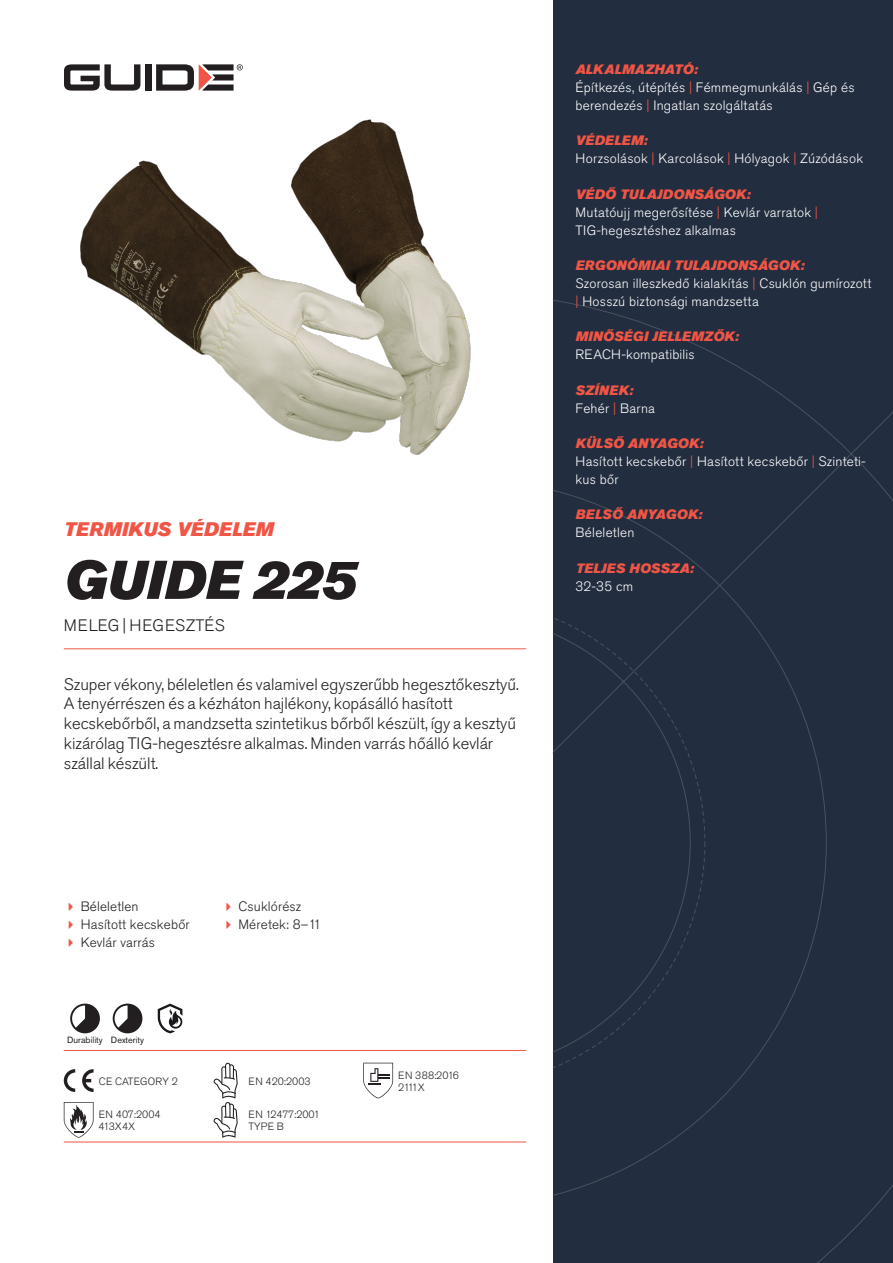
<style>
.page{position:relative;width:893px;height:1263px;background:#fff}
.page>*{position:absolute;margin:0;border:0;box-sizing:border-box;transform-origin:0 0}
.Rubrik{font:italic 54px "Akzidenz Grotesk Pro Super";color:#231f20}
.Överrubrik{font:italic 19.5px "Akzidenz Grotesk Pro Super";letter-spacing:.005em;color:#f05545}
.Ingress{font:300 16.5px/19.8px "Akzidenz Grotesk Pro";color:#231f20}
.Product_-_AltSegment{font:300 16.5px "Akzidenz Grotesk Pro";letter-spacing:.01em;color:#231f20}
.Produkt_-_Brödtext{font:300 13.5px/18px "Akzidenz Grotesk Pro";letter-spacing:.02em;color:#fff}
.Produkt_-_Namn{font:italic 13.5px "Akzidenz Grotesk Pro Super";letter-spacing:.015em;color:#f05545}
.t1{font:300 13.5px "Akzidenz Grotesk Pro";letter-spacing:.01em;color:#231f20}
.t2{font:300 10.5px "Akzidenz Grotesk Pro";color:#231f20}
.t3{font:300 10.5px "Akzidenz Grotesk Pro";letter-spacing:-.02em;color:#231f20}
.Produkt_-_Egenskaper{font:9px "Akzidenz Grotesk Pro";color:#231f20}
.s1{color:#f05545}
</style>
<div class="page">
<div style="left:145px;top:64px;width:7px;height:27px;background:#231f20"></div>
<svg style="left:156px;top:64px;width:87px;height:27px"></svg>
<svg style="left:64px;top:64px;width:76px;height:27px"></svg>
<div style="left:553px;top:0;width:340px;height:1263px;background:#222d3f"></div>
<svg style="left:553px;top:300px;width:340px;height:963px"></svg>
<hr style="left:64px;top:1050px;width:462px;height:1px;background:#f05545">
<hr style="left:64px;top:1142px;width:462px;height:1px;background:#f05545">
<svg style="left:70px;top:1003px;width:30px;height:30px"></svg>
<svg style="left:113px;top:1003px;width:29px;height:30px"></svg>
<svg style="left:158px;top:1003px;width:24px;height:30px"></svg>
<svg style="left:64px;top:1069px;width:11px;height:23px"></svg>
<svg style="left:82px;top:1069px;width:12px;height:23px"></svg>
<svg style="left:363px;top:1063px;width:30px;height:35px"></svg>
<svg style="left:64px;top:1102px;width:30px;height:36px"></svg>
<svg style="left:214px;top:1063px;width:24px;height:75px"></svg>
<img style="left:80px;top:119px;width:391px;height:336px">
<hr style="left:64px;top:648px;width:462px;height:1px;background:#f05545">
<p class="Överrubrik" style="left:64px;top:517px;width:211px">TERMIKUS VÉDELEM</p>
<p class="Rubrik" style="left:64px;top:545px;width:294px">GUIDE 225</p>
<p class="Product_-_AltSegment" style="left:64px;top:615px;width:162px">MELEG | HEGESZTÉS</p>
<p class="Ingress" style="left:64px;top:674px;width:456px">Szuper vékony, béleletlen és valamivel egyszerűbb hegesztőkesztyű.<br>A tenyérrészen és a kézháton hajlékony, kopásálló hasított kecskebőrből, a mandzsetta szintetikus bőrből készült, így a kesztyű kizárólag TIG-hegesztésre alkalmas. Minden varrás hőálló kevlár szállal készült.</p>
<p class="t1" style="left:81px;top:898px;width:59px">Béleletlen</p>
<p class="t1" style="left:81px;top:916px;width:111px">Hasított kecskebőr</p>
<p class="t1" style="left:81px;top:934px;width:76px">Kevlár varrás</p>
<p class="t1" style="left:238px;top:898px;width:64px">Csuklórész</p>
<p class="t1" style="left:238px;top:916px;width:84px">Méretek: 8–11</p>
<p class="Produkt_-_Egenskaper" style="left:67px;top:1034px;width:37px">Durability</p>
<p class="Produkt_-_Egenskaper" style="left:111px;top:1034px;width:35px">Dexterity</p>
<p class="t2" style="left:99px;top:1074px;width:81px">CE CATEGORY 2</p>
<p class="t2" style="left:248px;top:1074px;width:64px">EN 420:2003</p>
<p class="t2" style="left:99px;top:1107px;width:63px">EN 407:2004</p>
<p class="t2" style="left:99px;top:1119px;width:38px">413X4X</p>
<p class="t3" style="left:248px;top:1107px;width:73px">EN 12477:2001</p>
<p class="t2" style="left:248px;top:1119px;width:37px">TYPE B</p>
<p class="t2" style="left:398px;top:1068px;width:62px">EN 388:2016</p>
<p class="t2" style="left:398px;top:1080px;width:28px">2111X</p>
<p class="Produkt_-_Namn" style="left:576px;top:60px;width:124px">ALKALMAZHATÓ:</p>
<p class="Produkt_-_Brödtext" style="left:576px;top:78px;width:281px">Építkezés, útépítés <span class="s1">|</span> Fémmegmunkálás <span class="s1">|</span> Gép és berendezés <span class="s1">|</span> Ingatlan szolgáltatás</p>
<p class="Produkt_-_Namn" style="left:576px;top:132px;width:73px">VÉDELEM:</p>
<p class="Produkt_-_Brödtext" style="left:576px;top:150px;width:289px">Horzsolások <span class="s1">|</span> Karcolások <span class="s1">|</span> Hólyagok <span class="s1">|</span> Zúzódások</p>
<p class="Produkt_-_Namn" style="left:576px;top:185px;width:176px">VÉDŐ TULAJDONSÁGOK:</p>
<p class="Produkt_-_Brödtext" style="left:576px;top:203px;width:244px">Mutatóujj megerősítése <span class="s1">|</span> Kevlár varratok <span class="s1">|<br></span>TIG-hegesztéshez alkalmas</p>
<p class="Produkt_-_Namn" style="left:576px;top:256px;width:230px">ERGONÓMIAI TULAJDONSÁGOK:</p>
<p class="Produkt_-_Brödtext" style="left:576px;top:274px;width:297px">Szorosan illeszkedő kialakítás <span class="s1">|</span> Csuklón gumírozott <span class="s1">|</span> Hosszú biztonsági mandzsetta</p>
<p class="Produkt_-_Namn" style="left:576px;top:328px;width:165px">MINŐSÉGI JELLEMZŐK:</p>
<p class="Produkt_-_Brödtext" style="left:576px;top:346px;width:121px">REACH-kompatibilis</p>
<p class="Produkt_-_Namn" style="left:576px;top:381px;width:59px">SZÍNEK:</p>
<p class="Produkt_-_Brödtext" style="left:576px;top:399px;width:81px">Fehér <span class="s1">|</span> Barna</p>
<p class="Produkt_-_Namn" style="left:576px;top:434px;width:129px">KÜLSŐ ANYAGOK:</p>
<p class="Produkt_-_Brödtext" style="left:576px;top:452px;width:292px">Hasított kecskebőr <span class="s1">|</span> Hasított kecskebőr <span class="s1">|</span> Szinteti&shy;kus bőr</p>
<p class="Produkt_-_Namn" style="left:576px;top:506px;width:128px">BELSŐ ANYAGOK:</p>
<p class="Produkt_-_Brödtext" style="left:576px;top:524px;width:60px">Béleletlen</p>
<p class="Produkt_-_Namn" style="left:576px;top:559px;width:120px">TELJES HOSSZA:</p>
<p class="Produkt_-_Brödtext" style="left:576px;top:577px;width:59px">32-35 cm</p>
</div>
